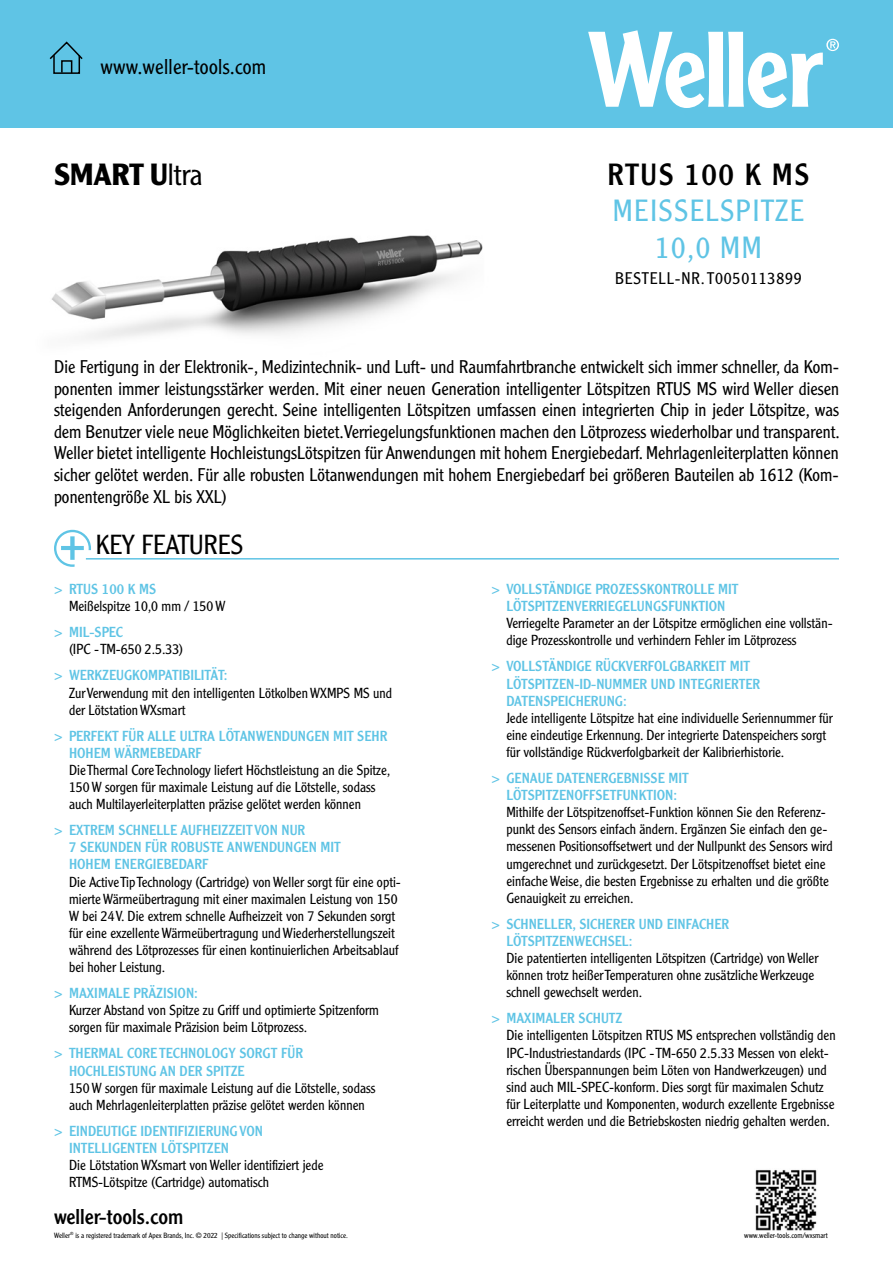
<style>
.page{position:relative;width:893px;height:1263px;background:#fff}
.page>*{position:absolute;margin:0;border:0;box-sizing:border-box;transform-origin:0 0}
.t1{font:300 30px/37.3px "Clearface Gothic LT Std";letter-spacing:.05em;color:#5fc4e5;text-align:center}
.t2{font:30px "Clearface Gothic LT Std";letter-spacing:.05em;color:#000}
.t3{font:700 30px "Clearface Gothic LT Std";color:#000}
.t4{font:300 27px "Clearface Gothic LT Std";color:#000}
.t5{font:300 21px "Clearface Gothic LT Std";letter-spacing:.01em;color:#000}
.t6{font:21px "Clearface Gothic LT Std";color:#000}
.t7{font:300 18px/21.6px "Clearface Gothic LT Std";color:#000;text-align:justify}
.t8{font:300 16.5px "Clearface Gothic LT Std";letter-spacing:.05em;color:#000}
.t9{font:300 14.25px/17.1px "Clearface Gothic LT Std";color:#000}
.t10{font:14.25px/17.1px "Clearface Gothic LT Std";color:#5fc4e5}
.t11{font:300 7.65px "Clearface Gothic LT Std";color:#000}
.t12{font:300 7.35px "Clearface Gothic LT Std";color:#000}
.s1{font-weight:300}
</style>
<div class="page">
<div style="left:0;top:0;width:893px;height:128px;background:#5fc4e5"></div>
<svg style="left:588px;top:30px;width:251px;height:78px"></svg>
<svg style="left:49px;top:41px;width:34px;height:33px"></svg>
<svg style="left:54px;top:530px;width:37px;height:37px"></svg>
<hr style="left:86px;top:558px;width:753px;height:1px;background:#5fc4e5">
<img style="left:755px;top:1170px;width:62px;height:61px">
<img style="left:51px;top:235px;width:432px;height:105px">
<h3 class="t5" style="left:101px;top:54px;width:167px">www.weller-tools.com</h3>
<h1 class="t3" style="left:54px;top:157px;width:150px">SMART U<span class="s1">ltra</span></h1>
<h1 class="t2" style="left:607px;top:155px;width:203px">RTUS 100 K MS</h1>
<h1 class="t1" style="left:613px;top:192px;width:193px">MEISSELSPITZE<br>10,0 MM</h1>
<p class="t8" style="left:615px;top:268px;width:188px">BESTELL-NR. T0050113899</p>
<p class="t7" style="left:54px;top:356px;width:787px">Die Fertigung in der Elektronik-, Medizintechnik- und Luft- und Raumfahrtbranche entwickelt sich immer schneller, da Kom&shy;ponenten immer leistungsstärker werden. Mit einer neuen Generation intelligenter Lötspitzen RTUS MS wird Weller diesen steigenden Anforderungen gerecht. Seine intelligenten Lötspitzen umfassen einen integrierten Chip in jeder Lötspitze, was dem Benutzer viele neue Möglichkeiten bietet. Verriegelungsfunktionen machen den Lötprozess wiederholbar und transparent.<br>Weller bietet intelligente HochleistungsLötspitzen für Anwendungen mit hohem Energiebedarf. Mehrlagenleiterplatten können sicher gelötet werden. Für alle robusten Lötanwendungen mit hohem Energiebedarf bei größeren Bauteilen ab 1612 (Kom&shy;ponentengröße XL bis XXL)</p>
<h2 class="t4" style="left:96px;top:529px;width:149px">KEY FEATURES</h2>
<p class="t10" style="left:54px;top:580px;width:104px">&gt; RTUS 100 K MS</p>
<p class="t9" style="left:69px;top:597px;width:158px">Meißelspitze 10,0 mm / 150 W</p>
<p class="t10" style="left:54px;top:623px;width:71px">&gt; MIL-SPEC</p>
<p class="t9" style="left:69px;top:641px;width:116px">(IPC - TM-650 2.5.33)</p>
<p class="t10" style="left:54px;top:667px;width:175px">&gt; WERKZEUGKOMPATIBILITÄT:</p>
<p class="t9" style="left:69px;top:684px;width:325px">Zur Verwendung mit den intelligenten Lötkolben WXMPS MS und der Lötstation WXsmart</p>
<p class="t10" style="left:69px;top:727px;width:320px;text-indent:-15px">&gt; PERFEKT FÜR ALLE ULTRA LÖTANWENDUNGEN MIT SEHR<br>HOHEM WÄRMEBEDARF</p>
<p class="t9" style="left:69px;top:761px;width:323px">Die Thermal Core Technology liefert Höchstleistung an die Spitze,<br>150 W sorgen für maximale Leistung auf die Lötstelle, sodass auch Multilayerleiterplatten präzise gelötet werden können</p>
<p class="t10" style="left:69px;top:821px;width:273px;text-indent:-15px">&gt; EXTREM SCHNELLE AUFHEIZZEIT VON NUR<br>7 SEKUNDEN FÜR ROBUSTE ANWENDUNGEN MIT<br>HOHEM ENERGIEBEDARF</p>
<p class="t9" style="left:69px;top:873px;width:333px">Die Active Tip Technology (Cartridge) von Weller sorgt für eine opti&shy;mierte Wärmeübertragung mit einer maximalen Leistung von 150<br>W bei 24 V. Die extrem schnelle Aufheizzeit von 7 Sekunden sorgt für eine exzellente Wärmeübertragung und Wiederherstellungszeit während des Lötprozesses für einen kontinuierlichen Arbeitsablauf bei hoher Leistung.</p>
<p class="t10" style="left:54px;top:984px;width:145px">&gt; MAXIMALE PRÄZISION:</p>
<p class="t9" style="left:69px;top:1002px;width:311px">Kurzer Abstand von Spitze zu Griff und optimierte Spitzenform sorgen für maximale Präzision beim Lötprozess.</p>
<p class="t10" style="left:69px;top:1045px;width:235px;text-indent:-15px">&gt; THERMAL CORE TECHNOLOGY SORGT FÜR<br>HOCHLEISTUNG AN DER SPITZE</p>
<p class="t9" style="left:69px;top:1079px;width:308px">150 W sorgen für maximale Leistung auf die Lötstelle, sodass auch Mehrlagenleiterplatten präzise gelötet werden können</p>
<p class="t10" style="left:69px;top:1122px;width:195px;text-indent:-15px">&gt; EINDEUTIGE IDENTIFIZIERUNG VON<br>INTELLIGENTEN LÖTSPITZEN</p>
<p class="t9" style="left:69px;top:1156px;width:256px">Die Lötstation WXsmart von Weller identifiziert jede<br>RTMS-Lötspitze (Cartridge) automatisch</p>
<h3 class="t6" style="left:54px;top:1203px;width:131px">weller-tools.com</h3>
<p class="t12" style="left:54px;top:1230px;width:295px">Weller<sup>®</sup> is a registered trademark of Apex Brands, Inc. © 2022 | Specifications subject to change without notice.</p>
<p class="t10" style="left:491px;top:580px;width:249px;text-align:center">&gt; VOLLSTÄNDIGE PROZESSKONTROLLE MIT<br>LÖTSPITZENVERRIEGELUNGSFUNKTION</p>
<p class="t9" style="left:506px;top:615px;width:328px">Verriegelte Parameter an der Lötspitze ermöglichen eine vollstän&shy;dige Prozesskontrolle und verhindern Fehler im Lötprozess</p>
<p class="t10" style="left:506px;top:658px;width:255px;text-indent:-15px">&gt; VOLLSTÄNDIGE RÜCKVERFOLGBARKEIT MIT<br>LÖTSPITZEN-ID-NUMMER UND INTEGRIERTER<br>DATENSPEICHERUNG:</p>
<p class="t9" style="left:506px;top:709px;width:328px">Jede intelligente Lötspitze hat eine individuelle Seriennummer für eine eindeutige Erkennung. Der integrierte Datenspeichers sorgt für vollständige Rückverfolgbarkeit der Kalibrierhistorie.</p>
<p class="t10" style="left:491px;top:769px;width:199px;text-align:center">&gt; GENAUE DATENERGEBNISSE MIT<br>LÖTSPITZENOFFSETFUNKTION:</p>
<p class="t9" style="left:506px;top:804px;width:328px">Mithilfe der Lötspitzenoffset-Funktion können Sie den Referenz&shy;punkt des Sensors einfach ändern. Ergänzen Sie einfach den ge&shy;messenen Positionsoffsetwert und der Nullpunkt des Sensors wird umgerechnet und zurückgesetzt. Der Lötspitzenoffset bietet eine einfache Weise, die besten Ergebnisse zu erhalten und die größte Genauigkeit zu erreichen.</p>
<p class="t10" style="left:506px;top:915px;width:224px;text-indent:-15px">&gt; SCHNELLER, SICHERER UND EINFACHER<br>LÖTSPITZENWECHSEL:</p>
<p class="t9" style="left:506px;top:949px;width:314px">Die patentierten intelligenten Lötspitzen (Cartridge) von Weller können trotz heißer Temperaturen ohne zusätzliche Werkzeuge schnell gewechselt werden.</p>
<p class="t10" style="left:491px;top:1009px;width:133px">&gt; MAXIMALER SCHUTZ</p>
<p class="t9" style="left:506px;top:1027px;width:331px">Die intelligenten Lötspitzen RTUS MS entsprechen vollständig den IPC-Industriestandards (IPC - TM-650 2.5.33 Messen von elekt&shy;rischen Überspannungen beim Löten von Handwerkzeugen) und sind auch MIL-SPEC-konform. Dies sorgt für maximalen Schutz für Leiterplatte und Komponenten, wodurch exzellente Ergebnisse erreicht werden und die Betriebskosten niedrig gehalten werden.</p>
<p class="t11" style="left:744px;top:1230px;width:85px">www.weller-tools.com/wxsmart</p>
</div>
